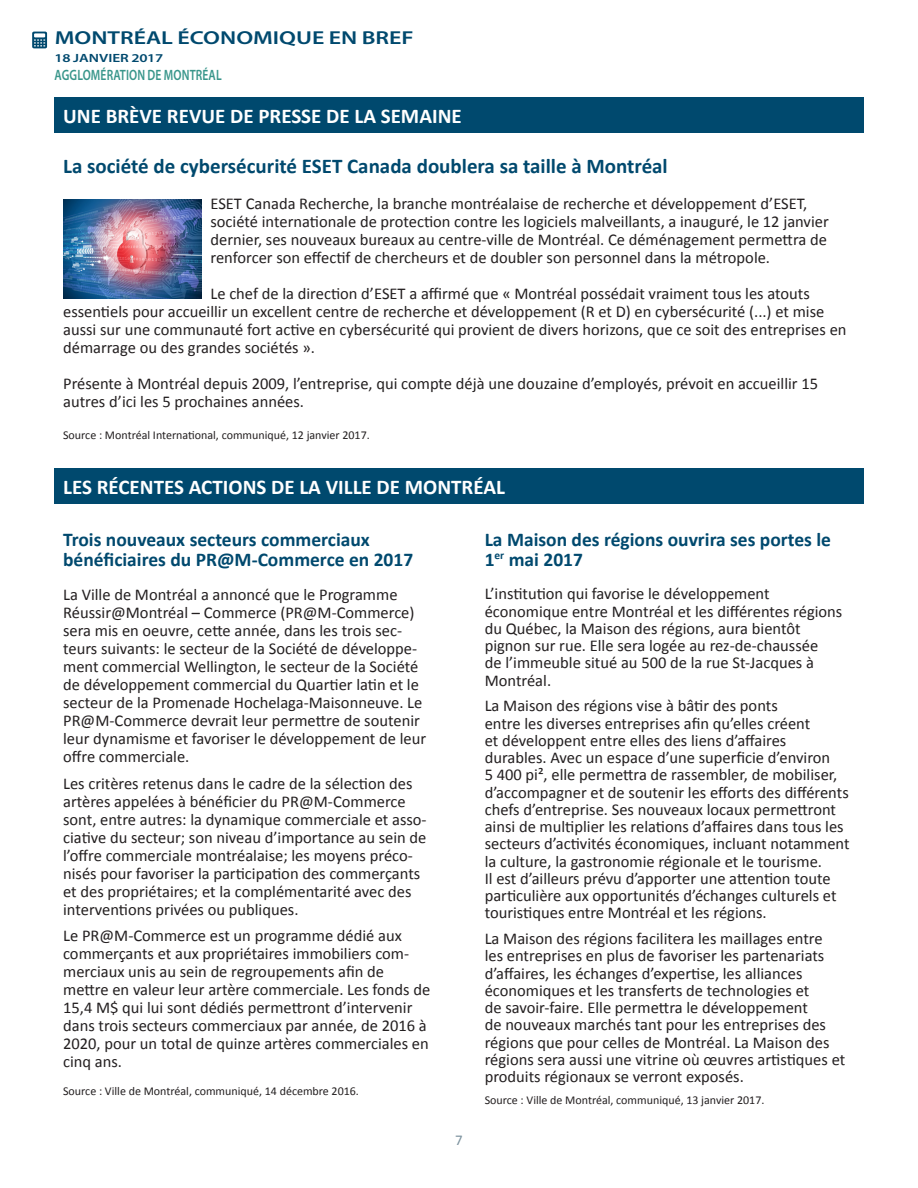
<style>
.page{position:relative;width:918px;height:1188px;background:#fff}
.page>*{position:absolute;margin:0;border:0;box-sizing:border-box;transform-origin:0 0}
.t1{font:700 21px "Calibri";color:#fff}
.t2{font:700 21px "Calibri";color:#00496e}
.t3{font:700 19.5px/19.5px "Calibri";color:#00496e}
.t4{font:600 18.75px "Myriad Pro";color:#00496e;scale:1.27 1}
.t5{font:16.5px/18px "Calibri";color:#231f20}
.t6{font:600 15px "Myriad Pro";letter-spacing:.01em;color:#39968b;scale:.77 1}
.t7{font:15px "Calibri";color:#7c929e}
.t8{font:12px "Calibri";color:#231f20}
.t9{font:600 12px "Myriad Pro";color:#00496e;scale:1.27 1}
</style>
<div class="page">
<div style="left:55px;top:98px;width:809px;height:35px;background:#00496e"></div>
<svg style="left:32px;top:32px;width:15px;height:16px"></svg>
<img style="left:63px;top:200px;width:139px;height:99px">
<div style="left:55px;top:469px;width:809px;height:35px;background:#00496e"></div>
<p class="t4" style="left:55px;top:26px;width:284px">MONTRÉAL ÉCONOMIQUE EN BREF</p>
<p class="t9" style="left:55px;top:50px;width:87px">18 JANVIER 2017</p>
<p class="t6" style="left:55px;top:65px;width:218px">AGGLOMÉRATION DE MONTRÉAL</p>
<p class="t1" style="left:63px;top:103px;width:400px">UNE BRÈVE REVUE DE PRESSE DE LA SEMAINE</p>
<p class="t2" style="left:63px;top:153px;width:606px">La société de cybersécurité ESET Canada doublera sa taille à Montréal</p>
<p class="t5" style="left:210px;top:195px;width:620px">ESET Canada Recherche, la branche montréalaise de recherche et développement d’ESET, société internationale de protection contre les logiciels malveillants, a inauguré, le 12 janvier dernier, ses nouveaux bureaux au centre-ville de Montréal. Ce déménagement permettra de renforcer son effectif de chercheurs et de doubler son personnel dans la métropole.</p>
<p class="t5" style="left:63px;top:285px;width:785px;text-indent:147px">Le chef de la direction d’ESET a affirmé que « Montréal possédait vraiment tous les atouts essentiels pour accueillir un excellent centre de recherche et développement (R et D) en cybersécurité (...) et mise aussi sur une communauté fort active en cybersécurité qui provient de divers horizons, que ce soit des entreprises en démarrage ou des grandes sociétés ».</p>
<p class="t5" style="left:63px;top:375px;width:757px">Présente à Montréal depuis 2009, l’entreprise, qui compte déjà une douzaine d’employés, prévoit en accueillir 15 autres d’ici les 5 prochaines années.</p>
<p class="t8" style="left:63px;top:427px;width:308px">Source : Montréal International, communiqué, 12 janvier 2017.</p>
<p class="t1" style="left:63px;top:473px;width:443px">LES RÉCENTES ACTIONS DE LA VILLE DE MONTRÉAL</p>
<p class="t3" style="left:63px;top:530px;width:352px">Trois nouveaux secteurs commerciaux bénéficiaires du PR@M-Commerce en 2017</p>
<p class="t5" style="left:63px;top:586px;width:365px">La Ville de Montréal a annoncé que le Programme Réussir@Montréal – Commerce (PR@M-Commerce) sera mis en oeuvre, cette année, dans les trois sec&shy;teurs suivants: le secteur de la Société de développe&shy;ment commercial Wellington, le secteur de la Société de développement commercial du Quartier latin et le secteur de la Promenade Hochelaga-Maisonneuve. Le PR@M-Commerce devrait leur permettre de soutenir leur dynamisme et favoriser le développement de leur offre commerciale.</p>
<p class="t5" style="left:63px;top:774px;width:365px">Les critères retenus dans le cadre de la sélection des artères appelées à bénéficier du PR@M-Commerce sont, entre autres: la dynamique commerciale et asso&shy;ciative du secteur; son niveau d’importance au sein de l’offre commerciale montréalaise; les moyens préco&shy;nisés pour favoriser la participation des commerçants et des propriétaires; et la complémentarité avec des interventions privées ou publiques.</p>
<p class="t5" style="left:63px;top:927px;width:369px">Le PR@M-Commerce est un programme dédié aux commerçants et aux propriétaires immobiliers com&shy;merciaux unis au sein de regroupements afin de mettre en valeur leur artère commerciale. Les fonds de 15,4 M$ qui lui sont dédiés permettront d’intervenir dans trois secteurs commerciaux par année, de 2016 à 2020, pour un total de quinze artères commerciales en cinq ans.</p>
<p class="t8" style="left:63px;top:1084px;width:297px">Source : Ville de Montréal, communiqué, 14 décembre 2016.</p>
<p class="t3" style="left:485px;top:530px;width:348px">La Maison des régions ouvrira ses portes le<br>1<sup>er</sup> mai 2017</p>
<p class="t5" style="left:485px;top:585px;width:359px;line-height:17.2px">L’institution qui favorise le développement économique entre Montréal et les différentes régions du Québec, la Maison des régions, aura bientôt pignon sur rue. Elle sera logée au rez-de-chaussée<br>de l’immeuble situé au 500 de la rue St-Jacques à Montréal.</p>
<p class="t5" style="left:485px;top:697px;width:366px;line-height:17.2px">La Maison des régions vise à bâtir des ponts<br>entre les diverses entreprises afin qu’elles créent<br>et développent entre elles des liens d’affaires durables. Avec un espace d’une superficie d’environ<br>5 400 pi², elle permettra de rassembler, de mobiliser, d’accompagner et de soutenir les efforts des différents chefs d’entreprise. Ses nouveaux locaux permettront ainsi de multiplier les relations d’affaires dans tous les secteurs d’activités économiques, incluant notamment la culture, la gastronomie régionale et le tourisme.<br>Il est d’ailleurs prévu d’apporter une attention toute particulière aux opportunités d’échanges culturels et touristiques entre Montréal et les régions.</p>
<p class="t5" style="left:485px;top:930px;width:362px;line-height:17.2px">La Maison des régions facilitera les maillages entre<br>les entreprises en plus de favoriser les partenariats d’affaires, les échanges d’expertise, les alliances économiques et les transferts de technologies et<br>de savoir-faire. Elle permettra le développement<br>de nouveaux marchés tant pour les entreprises des régions que pour celles de Montréal. La Maison des régions sera aussi une vitrine où œuvres artistiques et produits régionaux se verront exposés.</p>
<p class="t8" style="left:485px;top:1093px;width:281px">Source : Ville de Montréal, communiqué, 13 janvier 2017.</p>
<p class="t7" style="left:455px;top:1131px;width:9px">7</p>
</div>
